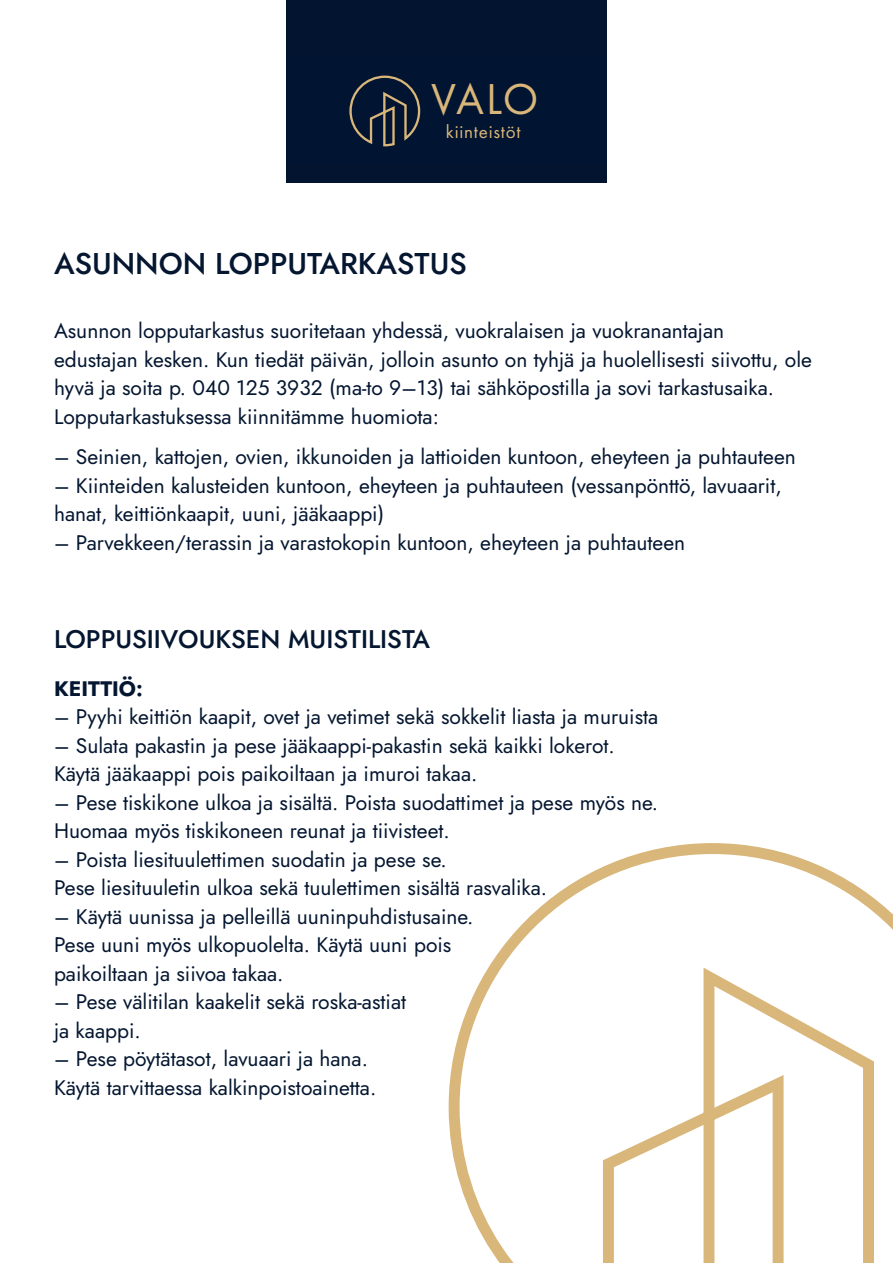
<style>
.page{position:relative;width:893px;height:1263px;background:#fff}
.page>*{position:absolute;margin:0;border:0;box-sizing:border-box;transform-origin:0 0}
.t1{font:44.85px "Futura PT";color:#d9b679}
.t2{font:500 30px "Jost";color:#041630}
.t3{font:500 25.5px "Jost";color:#041630}
.t4{font:21px "Jost";color:#041630}
.t5{font:700 21px "Jost";color:#041630}
.t6{font:19.05px "Futura PT";letter-spacing:.04em;color:#dab679}
</style>
<div class="page">
<div style="left:286px;top:0;width:321px;height:183px;background:#031430"></div>
<svg style="left:349px;top:75px;width:72px;height:72px"></svg>
<svg style="left:448px;top:843px;width:445px;height:420px"></svg>
<svg style="left:694px;top:1066px;width:95px;height:197px"></svg>
<p class="t1" style="left:431px;top:72px;width:109px">VALO</p>
<p class="t6" style="left:446px;top:120px;width:76px">kiinteistöt</p>
<p class="t2" style="left:54px;top:243px;width:414px">ASUNNON LOPPUTARKASTUS</p>
<p class="t4" style="left:54px;top:317px;width:672px">Asunnon lopputarkastus suoritetaan yhdessä, vuokralaisen ja vuokranantajan</p>
<p class="t4" style="left:54px;top:345px;width:759px">edustajan kesken. Kun tiedät päivän, jolloin asunto on tyhjä ja huolellisesti siivottu, ole</p>
<p class="t4" style="left:54px;top:374px;width:722px">hyvä ja soita p. 040 125 3932 (ma-to 9–13) tai sähköpostilla ja sovi tarkastusaika.</p>
<p class="t4" style="left:54px;top:402px;width:386px">Lopputarkastuksessa kiinnitämme huomiota:</p>
<p class="t4" style="left:54px;top:443px;width:743px">– Seinien, kattojen, ovien, ikkunoiden ja lattioiden kuntoon, eheyteen ja puhtauteen</p>
<p class="t4" style="left:54px;top:471px;width:729px">– Kiinteiden kalusteiden kuntoon, eheyteen ja puhtauteen (vessanpönttö, lavuaarit,</p>
<p class="t4" style="left:54px;top:500px;width:332px">hanat, keittiönkaapit, uuni, jääkaappi)</p>
<p class="t4" style="left:54px;top:528px;width:633px">– Parvekkeen/terassin ja varastokopin kuntoon, eheyteen ja puhtauteen</p>
<p class="t3" style="left:54px;top:622px;width:377px">LOPPUSIIVOUKSEN MUISTILISTA</p>
<p class="t5" style="left:54px;top:674px;width:90px">KEITTIÖ:</p>
<p class="t4" style="left:54px;top:703px;width:606px">– Pyyhi keittiön kaapit, ovet ja vetimet sekä sokkelit liasta ja muruista</p>
<p class="t4" style="left:54px;top:731px;width:562px">– Sulata pakastin ja pese jääkaappi-pakastin sekä kaikki lokerot.</p>
<p class="t4" style="left:54px;top:760px;width:425px">Käytä jääkaappi pois paikoiltaan ja imuroi takaa.</p>
<p class="t4" style="left:54px;top:788px;width:606px">– Pese tiskikone ulkoa ja sisältä. Poista suodattimet ja pese myös ne.</p>
<p class="t4" style="left:54px;top:817px;width:397px">Huomaa myös tiskikoneen reunat ja tiivisteet.</p>
<p class="t4" style="left:54px;top:845px;width:394px">– Poista liesituulettimen suodatin ja pese se.</p>
<p class="t4" style="left:54px;top:874px;width:495px">Pese liesituuletin ulkoa sekä tuulettimen sisältä rasvalika.</p>
<p class="t4" style="left:54px;top:902px;width:421px">– Käytä uunissa ja pelleillä uuninpuhdistusaine.</p>
<p class="t4" style="left:54px;top:931px;width:399px">Pese uuni myös ulkopuolelta. Käytä uuni pois</p>
<p class="t4" style="left:54px;top:959px;width:231px">paikoiltaan ja siivoa takaa.</p>
<p class="t4" style="left:54px;top:988px;width:354px">– Pese välitilan kaakelit sekä roska-astiat</p>
<p class="t4" style="left:54px;top:1016px;width:88px">ja kaappi.</p>
<p class="t4" style="left:54px;top:1045px;width:316px">– Pese pöytätasot, lavuaari ja hana.</p>
<p class="t4" style="left:54px;top:1073px;width:324px">Käytä tarvittaessa kalkinpoistoainetta.</p>
</div>
